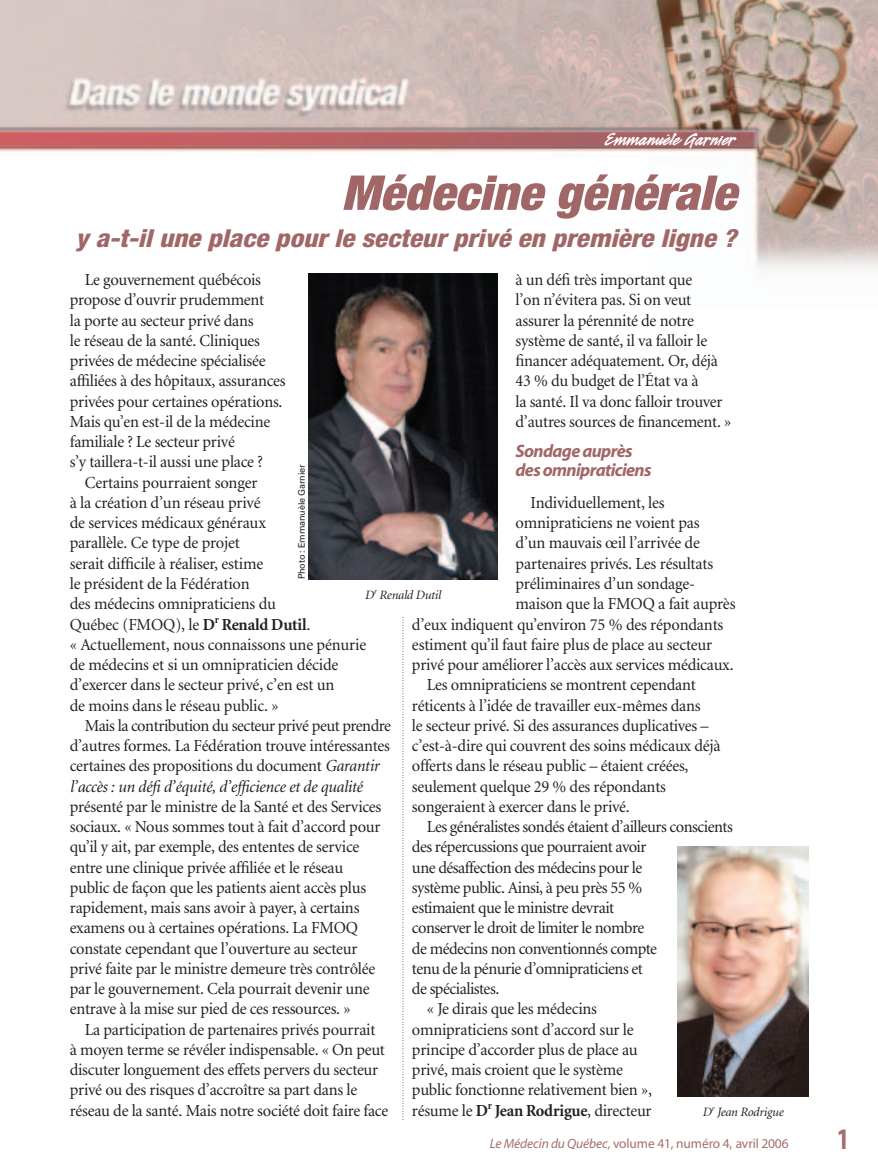
<style>
.page{position:relative;width:878px;height:1175px;background:#fff}
.page>*{position:absolute;margin:0;border:0;box-sizing:border-box;transform-origin:0 0}
.t1{font:italic 900 condensed 48px "Helvetica Neue";color:#a16766;scale:1.05 1}
.t2{font:700 30px "Myriad";color:#a56e6c;scale:.8 1}
.t3{font:italic 800 condensed 24.75px "Helvetica Neue";color:#a16766;scale:1.1 1}
.t4{font:700 21px "Legault Std";color:#fff}
.t5{font:italic 700 18px/19.5px "Myriad";letter-spacing:-.035em;color:#a16766}
.t6{font:16.8px/20.2px "Minion";letter-spacing:-.015em;color:#231f20}
.t7{font:italic 16.8px "Minion";letter-spacing:-.015em;color:#231f20}
.t8{font:13.5px "Myriad";letter-spacing:-.01em;color:#a56e6c}
.t9{font:italic 12.75px "Minion";letter-spacing:-.015em;color:#231f20}
.t10{font:9px "Univers";letter-spacing:-.015em;color:#231f20}
.s1{font-weight:700}
.s2{font-style:italic}
</style>
<div class="page">
<img style="left:0;top:0;width:878px;height:309px">
<svg style="left:402px;top:617px;width:1px;height:503px"></svg>
<img style="left:308px;top:273px;width:189px;height:306px">
<img style="left:677px;top:846px;width:131px;height:250px">
<p class="t4" style="left:605px;top:125px;width:132px">Emmanuèle Garnier</p>
<h1 class="t1" style="left:341px;top:175px;width:377px">Médecine générale</h1>
<h3 class="t3" style="left:75px;top:230px;width:602px">y a-t-il une place pour le secteur privé en première ligne ?</h3>
<p class="t6" style="left:85px;top:271px;width:178px">Le gouvernement québécois</p>
<p class="t6" style="left:70px;top:291px;width:196px">propose d’ouvrir prudemment</p>
<p class="t6" style="left:70px;top:311px;width:185px">la porte au secteur privé dans</p>
<p class="t6" style="left:70px;top:332px;width:192px">le réseau de la santé. Cliniques</p>
<p class="t6" style="left:70px;top:352px;width:197px">privées de médecine spécialisée</p>
<p class="t6" style="left:70px;top:372px;width:217px">affiliées à des hôpitaux, assurances</p>
<p class="t6" style="left:70px;top:392px;width:214px">privées pour certaines opérations.</p>
<p class="t6" style="left:70px;top:413px;width:202px">Mais qu’en est-il de la médecine</p>
<p class="t6" style="left:70px;top:433px;width:167px">familiale ? Le secteur privé</p>
<p class="t6" style="left:70px;top:453px;width:195px">s’y taillera-t-il aussi une place ?</p>
<p class="t6" style="left:85px;top:473px;width:174px">Certains pourraient songer</p>
<p class="t6" style="left:70px;top:494px;width:192px">à la création d’un réseau privé</p>
<p class="t6" style="left:70px;top:514px;width:198px">de services médicaux généraux</p>
<p class="t6" style="left:70px;top:534px;width:172px">parallèle. Ce type de projet</p>
<p class="t6" style="left:70px;top:554px;width:195px">serait difficile à réaliser, estime</p>
<p class="t6" style="left:70px;top:575px;width:181px">le président de la Fédération</p>
<p class="t6" style="left:70px;top:595px;width:208px">des médecins omnipraticiens du</p>
<p class="t6" style="left:70px;top:615px;width:242px">Québec (FMOQ), le <span class="s1">D</span><sup>r</sup> <span class="s1">Renald Dutil</span>.</p>
<p class="t6" style="left:70px;top:635px;width:298px">« Actuellement, nous connaissons une pénurie</p>
<p class="t6" style="left:70px;top:656px;width:270px">de médecins et si un omnipraticien décide</p>
<p class="t6" style="left:70px;top:676px;width:266px">d’exercer dans le secteur privé, c’en est un</p>
<p class="t6" style="left:70px;top:696px;width:210px">de moins dans le réseau public. »</p>
<p class="t6" style="left:85px;top:716px;width:308px">Mais la contribution du secteur privé peut prendre</p>
<p class="t6" style="left:70px;top:737px;width:321px">d’autres formes. La Fédération trouve intéressantes</p>
<p class="t6" style="left:70px;top:757px;width:311px">certaines des propositions du document <span class="s2">Garantir</span></p>
<p class="t7" style="left:70px;top:779px;width:294px">l’accès : un défi d’équité, d’efficience et de qualité</p>
<p class="t6" style="left:70px;top:797px;width:313px">présenté par le ministre de la Santé et des Services sociaux. « Nous sommes tout à fait d’accord pour qu’il y ait, par exemple, des ententes de service entre une clinique privée affiliée et le réseau public de façon que les patients aient accès plus rapidement, mais sans avoir à payer, à certains examens ou à certaines opérations. La FMOQ constate cependant que l’ouverture au secteur privé faite par le ministre demeure très contrôlée par le gouvernement. Cela pourrait devenir une entrave à la mise sur pied de ces ressources. »</p>
<p class="t6" style="left:70px;top:1020px;width:320px;text-indent:15px">La participation de partenaires privés pourrait<br>à moyen terme se révéler indispensable. « On peut discuter longuement des effets pervers du secteur privé ou des risques d’accroître sa part dans le réseau de la santé. Mais notre société doit faire face</p>
<p class="t6" style="left:515px;top:271px;width:217px">à un défi très important que<br>l’on n’évitera pas. Si on veut assurer la pérennité de notre système de santé, il va falloir le financer adéquatement. Or, déjà<br>43 % du budget de l’État va à<br>la santé. Il va donc falloir trouver d’autres sources de financement. »</p>
<p class="t5" style="left:515px;top:443px;width:137px">Sondage auprès des omnipraticiens</p>
<p class="t6" style="left:530px;top:494px;width:136px">Individuellement, les</p>
<p class="t6" style="left:515px;top:514px;width:186px">omnipraticiens ne voient pas</p>
<p class="t6" style="left:515px;top:534px;width:186px">d’un mauvais œil l’arrivée de</p>
<p class="t6" style="left:515px;top:554px;width:199px">partenaires privés. Les résultats</p>
<p class="t6" style="left:515px;top:575px;width:181px">préliminaires d’un sondage-</p>
<p class="t6" style="left:515px;top:595px;width:221px">maison que la FMOQ a fait auprès</p>
<p class="t6" style="left:412px;top:615px;width:313px">d’eux indiquent qu’environ 75 % des répondants</p>
<p class="t6" style="left:412px;top:635px;width:302px">estiment qu’il faut faire plus de place au secteur</p>
<p class="t6" style="left:412px;top:656px;width:323px">privé pour améliorer l’accès aux services médicaux.</p>
<p class="t6" style="left:427px;top:676px;width:270px">Les omnipraticiens se montrent cependant</p>
<p class="t6" style="left:412px;top:696px;width:290px">réticents à l’idée de travailler eux-mêmes dans</p>
<p class="t6" style="left:412px;top:716px;width:298px">le secteur privé. Si des assurances duplicatives –</p>
<p class="t6" style="left:412px;top:737px;width:310px">c’est-à-dire qui couvrent des soins médicaux déjà</p>
<p class="t6" style="left:412px;top:757px;width:278px">offerts dans le réseau public – étaient créées,</p>
<p class="t6" style="left:412px;top:777px;width:255px">seulement quelque 29 % des répondants</p>
<p class="t6" style="left:412px;top:797px;width:219px">songeraient à exercer dans le privé.</p>
<p class="t6" style="left:427px;top:818px;width:307px">Les généralistes sondés étaient d’ailleurs conscients</p>
<p class="t6" style="left:412px;top:838px;width:236px">des répercussions que pourraient avoir</p>
<p class="t6" style="left:412px;top:858px;width:232px">une désaffection des médecins pour le</p>
<p class="t6" style="left:412px;top:878px;width:232px">système public. Ainsi, à peu près 55 %</p>
<p class="t6" style="left:412px;top:899px;width:204px">estimaient que le ministre devrait</p>
<p class="t6" style="left:412px;top:919px;width:234px">conserver le droit de limiter le nombre</p>
<p class="t6" style="left:412px;top:939px;width:247px">de médecins non conventionnés compte</p>
<p class="t6" style="left:412px;top:959px;width:232px">tenu de la pénurie d’omnipraticiens et</p>
<p class="t6" style="left:412px;top:980px;width:89px">de spécialistes.</p>
<p class="t6" style="left:427px;top:1000px;width:171px">« Je dirais que les médecins</p>
<p class="t6" style="left:412px;top:1020px;width:223px">omnipraticiens sont d’accord sur le</p>
<p class="t6" style="left:412px;top:1040px;width:227px">principe d’accorder plus de place au</p>
<p class="t6" style="left:412px;top:1061px;width:212px">privé, mais croient que le système</p>
<p class="t6" style="left:412px;top:1081px;width:241px">public fonctionne relativement bien »,</p>
<p class="t6" style="left:412px;top:1101px;width:241px">résume le <span class="s1">D</span><sup>r</sup> <span class="s1">Jean Rodrigue</span>, directeur</p>
<p class="t10" style="left:298px;top:579px;width:116px;rotate:-90deg">Photo : Emmanuèle Garnier</p>
<p class="t9" style="left:365px;top:589px;width:78px">D<sup>r</sup> Renald Dutil</p>
<p class="t9" style="left:702px;top:1106px;width:82px">D<sup>r</sup> Jean Rodrigue</p>
<p class="t8" style="left:490px;top:1138px;width:300px"><span class="s2">Le Médecin du Québec,</span> volume 41, numéro 4, avril 2006</p>
<h2 class="t2" style="left:836px;top:1127px;width:18px">1</h2>
</div>
